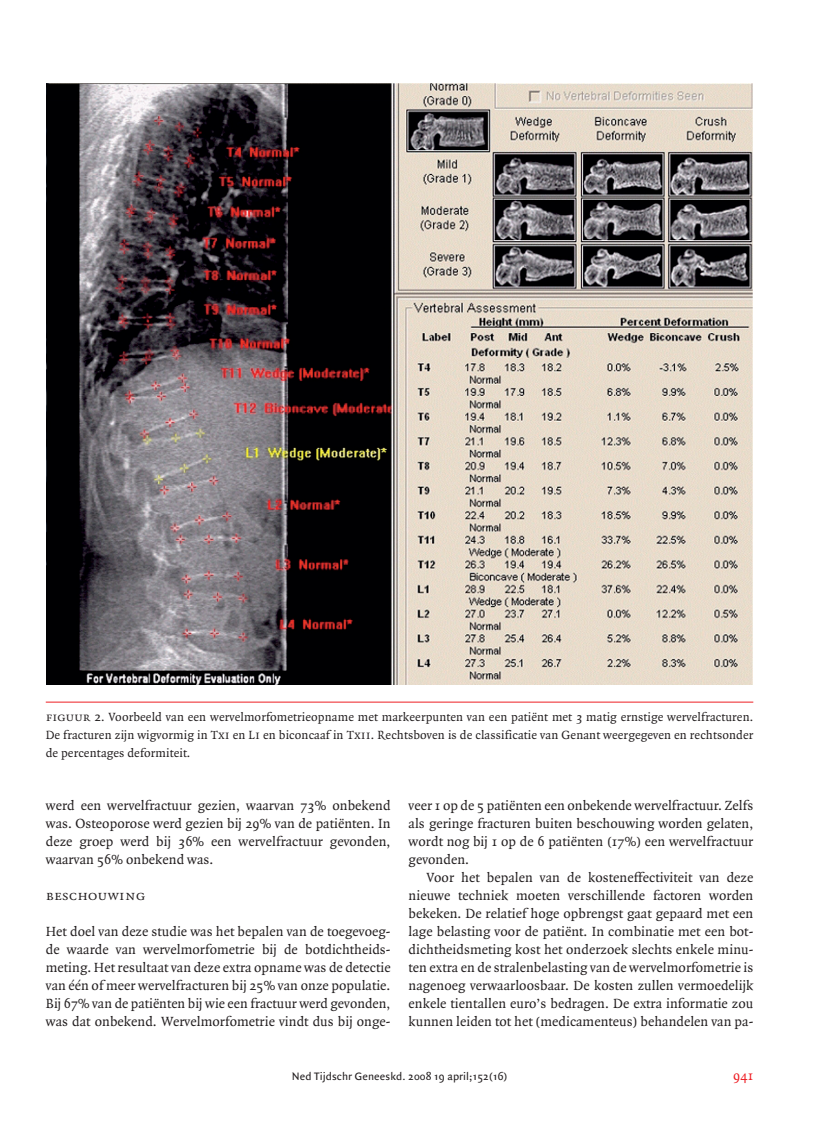
<style>
.page{position:relative;width:830px;height:1127px;background:#fff}
.page>*{position:absolute;margin:0;border:0;box-sizing:border-box;transform-origin:0 0}
.t1{font:14.25px/18px "Quadraat";letter-spacing:.005em;color:#231f20;text-align:justify}
.t2{font:14.25px "Quadraat Small Caps";letter-spacing:.025em;color:#231f20}
.t3{font:14.25px "Quadraat";color:#ee1d23}
.t4{font:12.75px/18px "Quadraat";letter-spacing:.01em;color:#231f20;text-align:justify}
.t5{font:11.55px "Quadraat Sans";letter-spacing:.01em;color:#231f20}
.s1{font-family:"Quadraat Small Caps"}
</style>
<div class="page">
<hr style="left:46px;top:702px;width:707px;height:1px;background:#ee1d23">
<img style="left:47px;top:84px;width:705px;height:601px">
<p class="t4" style="left:46px;top:708px;width:708px"><span class="s1">figuur 2</span>. Voorbeeld van een wervelmorfometrieopname met markeerpunten van een patiënt met 3 matig ernstige wervelfracturen.<br>De fracturen zijn wigvormig in T<span class="s1">xi</span> en L<span class="s1">i</span> en biconcaaf in T<span class="s1">xii</span>. Rechtsboven is de classificatie van Genant weergegeven en rechtsonder de percentages deformiteit.</p>
<p class="t1" style="left:46px;top:798px;width:346px">werd een wervelfractuur gezien, waarvan 73% onbekend was. Osteoporose werd gezien bij 29% van de patiënten. In deze groep werd bij 36% een wervelfractuur gevonden, waarvan 56% onbekend was.</p>
<p class="t2" style="left:46px;top:887px;width:101px">beschouwing</p>
<p class="t1" style="left:46px;top:924px;width:346px">Het doel van deze studie was het bepalen van de toegevoeg&shy;de waarde van wervelmorfometrie bij de botdichtheids&shy;meting. Het resultaat van deze extra opname was de detectie van één of meer wervelfracturen bij 25% van onze populatie.<br>Bij 67% van de patiënten bij wie een fractuur werd gevonden, was dat onbekend. Wervelmorfometrie vindt dus bij onge-</p>
<p class="t1" style="left:408px;top:798px;width:346px">veer 1 op de 5 patiënten een onbekende wervelfractuur. Zelfs als geringe fracturen buiten beschouwing worden gelaten, wordt nog bij 1 op de 6 patiënten (17%) een wervelfractuur gevonden.</p>
<p class="t1" style="left:408px;top:870px;width:346px;text-indent:18px">Voor het bepalen van de kosteneffectiviteit van deze nieuwe techniek moeten verschillende factoren worden bekeken. De relatief hoge opbrengst gaat gepaard met een lage belasting voor de patiënt. In combinatie met een bot&shy;dichtheidsmeting kost het onderzoek slechts enkele minu&shy;ten extra en de stralenbelasting van de wervelmorfometrie is nagenoeg verwaarloosbaar. De kosten zullen vermoedelijk enkele tientallen euro’s bedragen. De extra informatie zou kunnen leiden tot het (medicamenteus) behandelen van pa-</p>
<p class="t5" style="left:291px;top:1072px;width:217px">Ned Tijdschr Geneeskd. 2008 19 april;152(16)</p>
<p class="t3" style="left:732px;top:1070px;width:22px">941</p>
</div>
